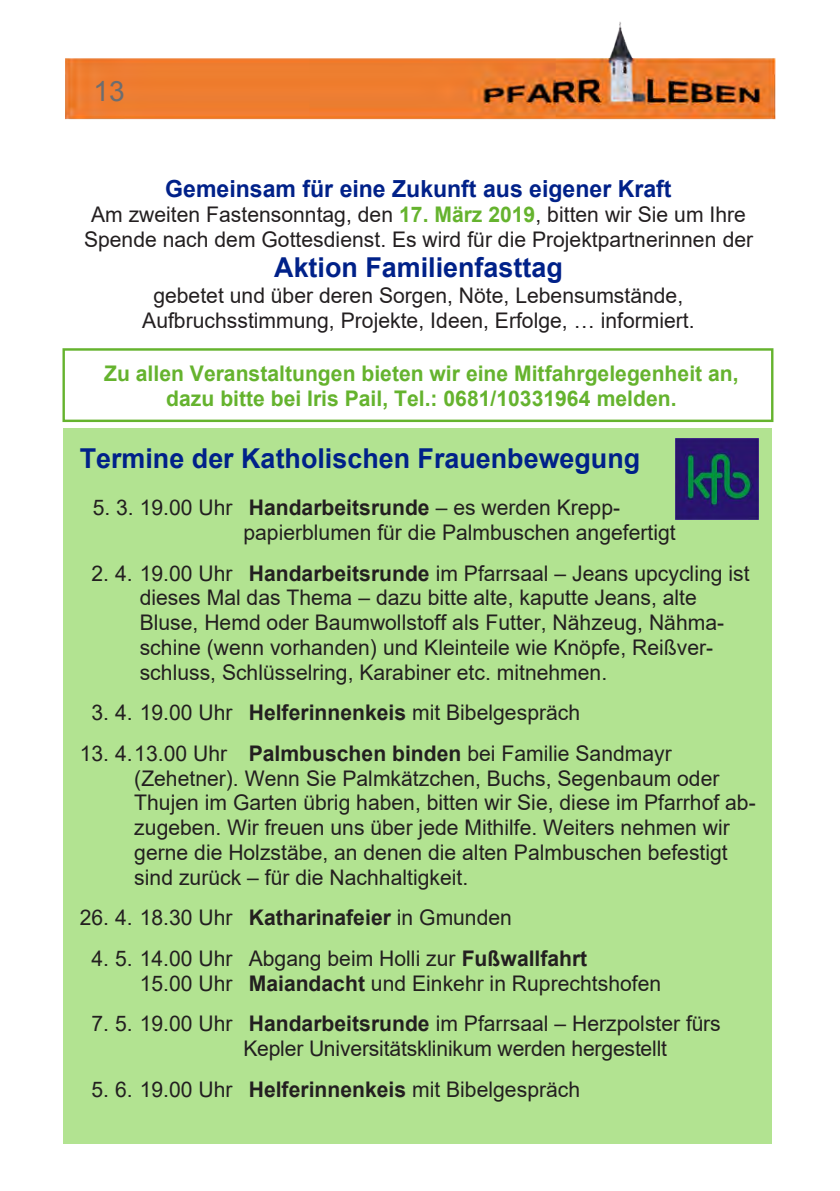
<style>
.page{position:relative;width:840px;height:1191px;background:#fff}
.page>*{position:absolute;margin:0;border:0;box-sizing:border-box;transform-origin:0 0}
.t1{font:28px "Arial";color:#6c6d70}
.t2{font:700 27.4px "Arial";color:#002189}
.t3{font:700 23.6px "Arial";color:#002189}
.t4{font:21.6px/24.8px "Arial";color:#231f20}
.t5{font:700 21.6px/25.2px "Arial";color:#65b32e;text-align:center}
.s1{font-weight:700;color:#65b32e}
.s2{font-weight:700}
</style>
<div class="page">
<img style="left:65px;top:22px;width:709px;height:98px">
<div style="left:64px;top:428px;width:707px;height:715px;background:#b2e391"></div>
<img style="left:675px;top:439px;width:83px;height:80px">
<div style="left:62px;top:348px;width:711px;height:74px;border:2px solid #65b32e"></div>
<p class="t1" style="left:94px;top:73px;width:33px">13</p>
<p class="t3" style="left:165px;top:172px;width:507px">Gemeinsam für eine Zukunft aus eigener Kraft</p>
<p class="t4" style="left:84px;top:202px;width:670px;text-align:center">Am zweiten Fastensonntag, den <span class="s1">17. März 2019</span>, bitten wir Sie um Ihre<br>Spende nach dem Gottesdienst. Es wird für die Projektpartnerinnen der</p>
<p class="t2" style="left:274px;top:248px;width:290px">Aktion Familienfasttag</p>
<p class="t4" style="left:142px;top:283px;width:553px;text-align:center">gebetet und über deren Sorgen, Nöte, Lebensumstände,<br>Aufbruchsstimmung, Projekte, Ideen, Erfolge, … informiert.</p>
<p class="t5" style="left:104px;top:361px;width:635px">Zu allen Veranstaltungen bieten wir eine Mitfahrgelegenheit an, dazu bitte bei Iris Pail, Tel.: 0681/10331964 melden.</p>
<p class="t2" style="left:80px;top:439px;width:561px">Termine der Katholischen Frauenbewegung</p>
<p class="t4" style="left:243px;top:495px;width:433px;text-indent:-151px">5. 3. 19.00 Uhr <span class="s2">Handarbeitsrunde</span> – es werden Krepp&shy;papierblumen für die Palmbuschen angefertigt</p>
<p class="t4" style="left:140px;top:560px;width:611px;text-indent:-48px">2. 4. 19.00 Uhr <span class="s2">Handarbeitsrunde</span> im Pfarrsaal – Jeans upcycling ist dieses Mal das Thema – dazu bitte alte, kaputte Jeans, alte Bluse, Hemd oder Baumwollstoff als Futter, Nähzeug, Nähma&shy;schine (wenn vorhanden) und Kleinteile wie Knöpfe, Reißver&shy;schluss, Schlüsselring, Karabiner etc. mitnehmen.</p>
<p class="t4" style="left:91px;top:700px;width:490px">3. 4. 19.00 Uhr <span class="s2">Helferinnenkeis</span> mit Bibelgespräch</p>
<p class="t4" style="left:134px;top:740px;width:622px;text-indent:-55px">13. 4.13.00 Uhr <span class="s2">Palmbuschen binden</span> bei Familie Sandmayr (Zehetner). Wenn Sie Palmkätzchen, Buchs, Segenbaum oder Thujen im Garten übrig haben, bitten wir Sie, diese im Pfarrhof ab&shy;zugeben. Wir freuen uns über jede Mithilfe. Weiters nehmen wir gerne die Holzstäbe, an denen die alten Palmbuschen befestigt sind zurück – für die Nachhaltigkeit.</p>
<p class="t4" style="left:80px;top:905px;width:433px">26. 4. 18.30 Uhr <span class="s2">Katharinafeier</span> in Gmunden</p>
<p class="t4" style="left:140px;top:945px;width:522px;text-indent:-48px">4. 5. 14.00 Uhr Abgang beim Holli zur <span class="s2">Fußwallfahrt<br></span>15.00 Uhr <span class="s2">Maiandacht</span> und Einkehr in Ruprechtshofen</p>
<p class="t4" style="left:243px;top:1010px;width:478px;text-indent:-152px">7. 5. 19.00 Uhr <span class="s2">Handarbeitsrunde</span> im Pfarrsaal – Herzpolster fürs<br>Kepler Universitätsklinikum werden hergestellt</p>
<p class="t4" style="left:91px;top:1076px;width:490px">5. 6. 19.00 Uhr <span class="s2">Helferinnenkeis</span> mit Bibelgespräch</p>
</div>
